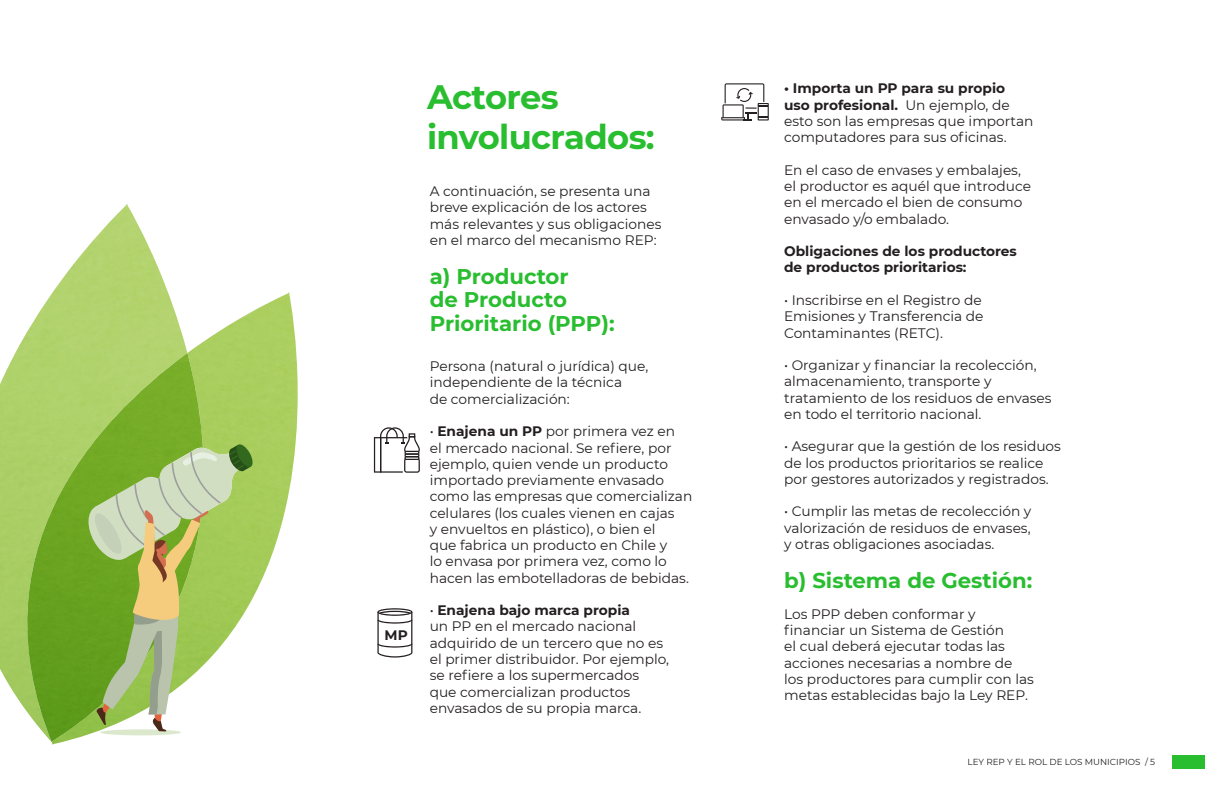
<style>
.page{position:relative;width:1205px;height:798px;background:#fff}
.page>*{position:absolute;margin:0;border:0;box-sizing:border-box;transform-origin:0 0}
.t1{font:700 33.75px/40px "Montserrat";letter-spacing:-.02em;color:#29bd30}
.t2{font:700 21.25px/23.8px "Montserrat";color:#29bd30}
.t3{font:13.75px/16.2px "Montserrat";color:#231f20}
.t4{font:700 13.75px/16.2px "Montserrat";color:#231f20}
.t5{font:8.75px "Montserrat";color:#231f20}
.s1{font-weight:700}
</style>
<div class="page">
<div style="left:1172px;top:755px;width:33px;height:13px;background:#29bd30"></div>
<img style="left:52px;top:292px;width:246px;height:452px">
<img style="left:74px;top:204px;width:84px;height:256px">
<img style="left:140px;top:266px;width:47px;height:126px">
<img style="left:0;top:263px;width:74px;height:430px">
<img style="left:0;top:343px;width:21px;height:147px">
<img style="left:14px;top:691px;width:14px;height:22px">
<svg style="left:49px;top:735px;width:3px;height:7px"></svg>
<img style="left:52px;top:514px;width:149px;height:228px">
<div style="left:100px;top:729px;width:81px;height:6px;background:#dbe8cc;border-radius:50%"></div>
<svg style="left:88px;top:443px;width:166px;height:288px"></svg>
<svg style="left:374px;top:427px;width:46px;height:45px"></svg>
<svg style="left:377px;top:608px;width:35px;height:49px"></svg>
<svg style="left:721px;top:83px;width:48px;height:37px"></svg>
<p class="t4" style="left:384px;top:626px;width:25px">MP</p>
<h1 class="t1" style="left:427px;top:75px;width:229px">Actores involucrados:</h1>
<p class="t3" style="left:430px;top:182px;width:233px">A continuación, se presenta una breve explicación de los actores más relevantes y sus obligaciones en el marco del mecanismo REP:</p>
<h2 class="t2" style="left:430px;top:263px;width:186px">a) Productor<br>de Producto<br>Prioritario (PPP):</h2>
<p class="t3" style="left:430px;top:357px;width:220px">Persona (natural o jurídica) que, independiente de la técnica<br>de comercialización:</p>
<p class="t3" style="left:430px;top:422px;width:264px">• <span class="s1">Enajena un PP</span> por primera vez en<br>el mercado nacional. Se refiere, por ejemplo, quien vende un producto importado previamente envasado como las empresas que comercializan celulares (los cuales vienen en cajas<br>y envueltos en plástico), o bien el<br>que fabrica un producto en Chile y<br>lo envasa por primera vez, como lo hacen las embotelladoras de bebidas.</p>
<p class="t3" style="left:430px;top:601px;width:241px">• <span class="s1">Enajena bajo marca propia<br></span>un PP en el mercado nacional adquirido de un tercero que no es el primer distribuidor. Por ejemplo, se refiere a los supermercados que comercializan productos envasados de su propia marca.</p>
<p class="t3" style="left:784px;top:80px;width:251px"><span class="s1">• Importa un PP para su propio uso profesional.</span> Un ejemplo, de esto son las empresas que importan computadores para sus oficinas.</p>
<p class="t3" style="left:784px;top:161px;width:248px">En el caso de envases y embalajes, el productor es aquél que introduce en el mercado el bien de consumo envasado y/o embalado.</p>
<p class="t4" style="left:784px;top:242px;width:234px">Obligaciones de los productores de productos prioritarios:</p>
<p class="t3" style="left:784px;top:291px;width:201px">• Inscribirse en el Registro de<br>Emisiones y Transferencia de<br>Contaminantes (RETC).</p>
<p class="t3" style="left:784px;top:356px;width:269px">• Organizar y financiar la recolección, almacenamiento, transporte y tratamiento de los residuos de envases en todo el territorio nacional.</p>
<p class="t3" style="left:784px;top:437px;width:278px">• Asegurar que la gestión de los residuos de los productos prioritarios se realice por gestores autorizados y registrados.</p>
<p class="t3" style="left:784px;top:502px;width:249px;text-align:justify">• Cumplir las metas de recolección y valorización de residuos de envases, y otras obligaciones asociadas.</p>
<h2 class="t2" style="left:784px;top:567px;width:250px">b) Sistema de Gestión:</h2>
<p class="t3" style="left:784px;top:605px;width:251px">Los PPP deben conformar y financiar un Sistema de Gestión<br>el cual deberá ejecutar todas las acciones necesarias a nombre de los productores para cumplir con las metas establecidas bajo la Ley REP.</p>
<p class="t5" style="left:967px;top:755px;width:189px">LEY REP Y EL ROL DE LOS MUNICIPIOS / 5</p>
</div>
